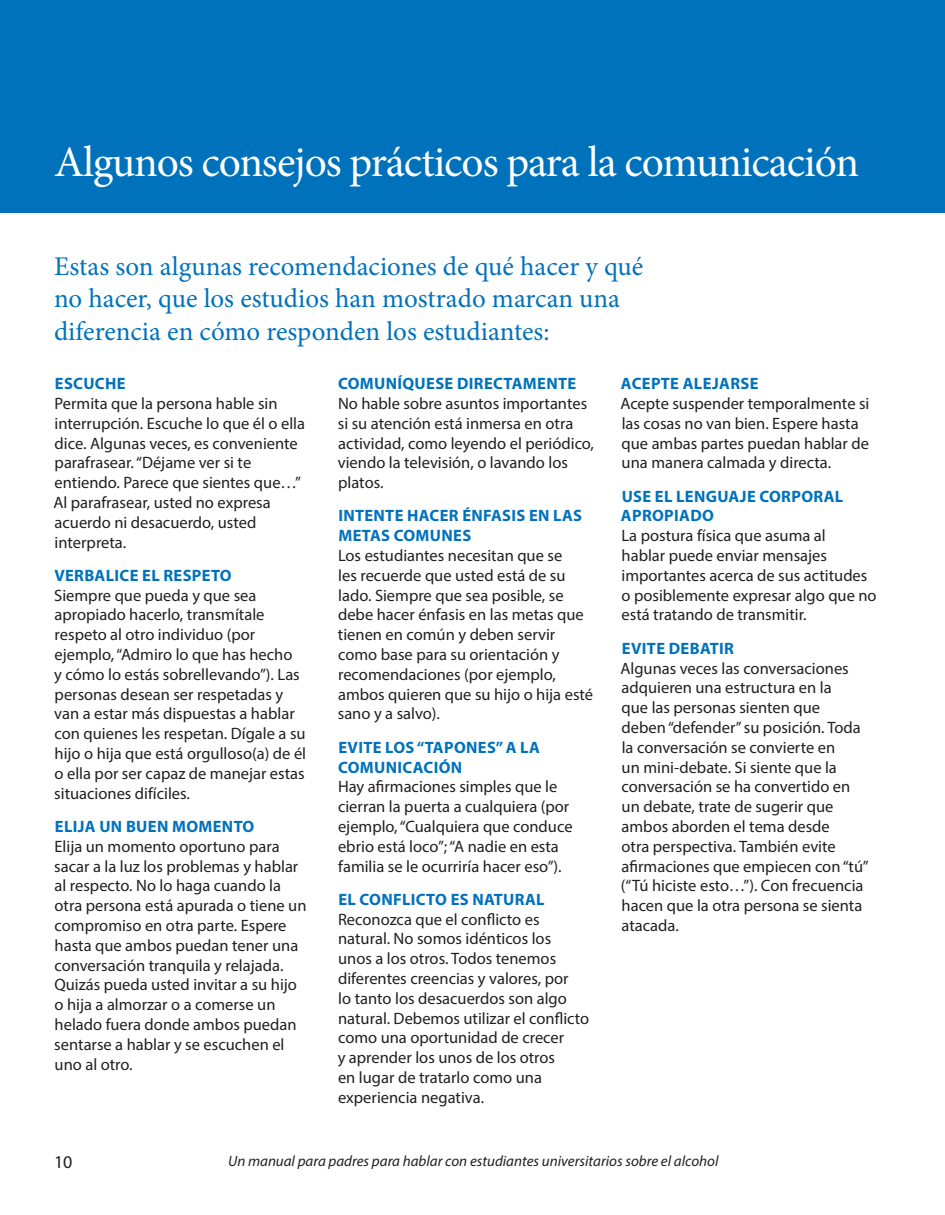
<style>
.page{position:relative;width:945px;height:1215px;background:#fff}
.page>*{position:absolute;margin:0;border:0;box-sizing:border-box;transform-origin:0 0}
.t1{font:43.5px "Minion Pro";letter-spacing:-.025em;color:#fff}
.SubTitle{font:27px/32.4px "Minion Pro";color:#0072bc}
.t2{font:18px "Myriad Pro";color:#231f20}
.Body{font:16.5px/19.8px "Myriad Pro";color:#231f20}
.t3{font:italic 15px "Myriad Pro";color:#231f20}
.s1{font-weight:700;color:#0072bc}
</style>
<div class="page">
<div style="left:932px;top:0;width:13px;height:212px;background:#0072bc"></div>
<div style="left:0;top:0;width:932px;height:212px;background:#0072bc"></div>
<p class="t1" style="left:54px;top:132px;width:807px">Algunos consejos prácticos para la comunicación</p>
<p class="SubTitle" style="left:54px;top:250px;width:591px">Estas son algunas recomendaciones de qué hacer y qué no hacer, que los estudios han mostrado marcan una diferencia en cómo responden los estudiantes:</p>
<p class="Body" style="left:620px;top:374px;width:251px"><span class="s1">ACEPTE ALEJARSE<br></span>Acepte suspender temporalmente si las cosas no van bien. Espere hasta que ambas partes puedan hablar de una manera calmada y directa.</p>
<p class="Body" style="left:621px;top:486px;width:257px"><span class="s1">USE EL LENGUAJE CORPORAL<br>APROPIADO<br></span>La postura física que asuma al<br>hablar puede enviar mensajes importantes acerca de sus actitudes o posiblemente expresar algo que no está tratando de transmitir.</p>
<p class="Body" style="left:620px;top:638px;width:250px"><span class="s1">EVITE DEBATIR<br></span>Algunas veces las conversaciones adquieren una estructura en la<br>que las personas sienten que<br>deben “defender” su posición. Toda la conversación se convierte en<br>un mini-debate. Si siente que la conversación se ha convertido en un debate, trate de sugerir que ambos aborden el tema desde<br>otra perspectiva. También evite afirmaciones que empiecen con “tú” (“Tú hiciste esto…”). Con frecuencia hacen que la otra persona se sienta atacada.</p>
<p class="Body" style="left:338px;top:374px;width:258px"><span class="s1">COMUNÍQUESE DIRECTAMENTE<br></span>No hable sobre asuntos importantes si su atención está inmersa en otra actividad, como leyendo el periódico, viendo la televisión, o lavando los platos.</p>
<p class="Body" style="left:338px;top:506px;width:257px"><span class="s1">INTENTE HACER ÉNFASIS EN LAS<br>METAS COMUNES<br></span>Los estudiantes necesitan que se<br>les recuerde que usted está de su lado. Siempre que sea posible, se debe hacer énfasis en las metas que tienen en común y deben servir como base para su orientación y recomendaciones (por ejemplo, ambos quieren que su hijo o hija esté sano y a salvo).</p>
<p class="Body" style="left:338px;top:737px;width:236px"><span class="s1">EVITE LOS “TAPONES” A LA<br>COMUNICACIÓN<br></span>Hay afirmaciones simples que le cierran la puerta a cualquiera (por ejemplo, “Cualquiera que conduce ebrio está loco”; “A nadie en esta familia se le ocurriría hacer eso”).</p>
<p class="Body" style="left:338px;top:889px;width:253px"><span class="s1">EL CONFLICTO ES NATURAL<br></span>Reconozca que el conflicto es natural. No somos idénticos los<br>unos a los otros. Todos tenemos diferentes creencias y valores, por<br>lo tanto los desacuerdos son algo natural. Debemos utilizar el conflicto como una oportunidad de crecer<br>y aprender los unos de los otros<br>en lugar de tratarlo como una experiencia negativa.</p>
<p class="Body" style="left:53px;top:374px;width:253px"><span class="s1">ESCUCHE<br></span>Permita que la persona hable sin interrupción. Escuche lo que él o ella dice. Algunas veces, es conveniente parafrasear. “Déjame ver si te entiendo. Parece que sientes que…”<br>Al parafrasear, usted no expresa acuerdo ni desacuerdo, usted interpreta.</p>
<p class="Body" style="left:54px;top:565px;width:254px"><span class="s1">VERBALICE EL RESPETO<br></span>Siempre que pueda y que sea apropiado hacerlo, transmítale respeto al otro individuo (por ejemplo, “Admiro lo que has hecho<br>y cómo lo estás sobrellevando”). Las personas desean ser respetadas y van a estar más dispuestas a hablar con quienes les respetan. Dígale a su hijo o hija que está orgulloso(a) de él o ella por ser capaz de manejar estas situaciones difíciles.</p>
<p class="Body" style="left:54px;top:816px;width:254px"><span class="s1">ELIJA UN BUEN MOMENTO<br></span>Elija un momento oportuno para sacar a la luz los problemas y hablar al respecto. No lo haga cuando la otra persona está apurada o tiene un compromiso en otra parte. Espere hasta que ambos puedan tener una conversación tranquila y relajada.<br>Quizás pueda usted invitar a su hijo o hija a almorzar o a comerse un helado fuera donde ambos puedan sentarse a hablar y se escuchen el uno al otro.</p>
<p class="t2" style="left:54px;top:1151px;width:20px">10</p>
<p class="t3" style="left:228px;top:1151px;width:492px">Un manual para padres para hablar con estudiantes universitarios sobre el alcohol</p>
</div>
